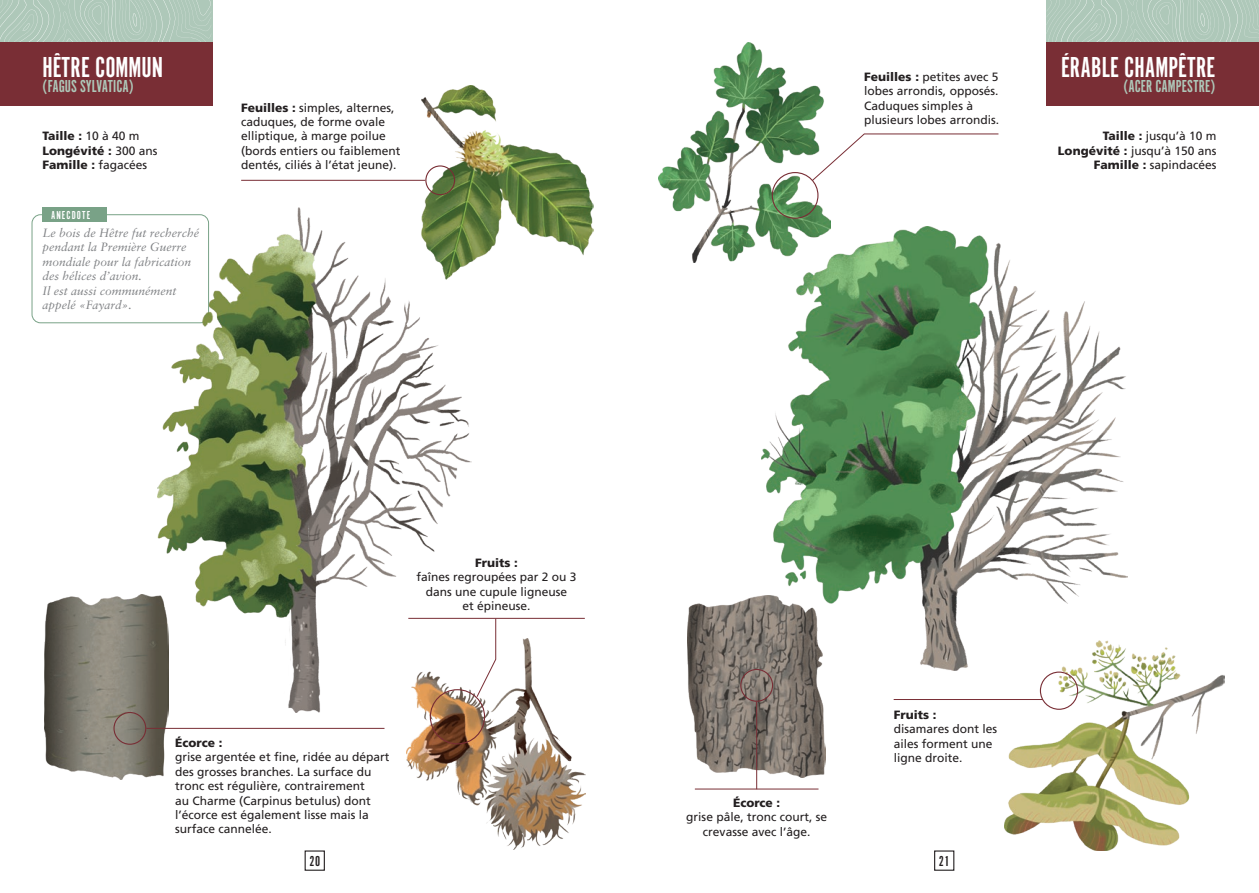
<style>
.page{position:relative;width:1259px;height:893px;background:#fff}
.page>*{position:absolute;margin:0;border:0;box-sizing:border-box;transform-origin:0 0}
.t1{font:30px "Alternate Got No 1 D";color:#fff}
.t2{font:18px "Alternate Got No 1 D";color:#aec8b9}
.t3{font:15px "Alternate Got No 1 D";color:#231f20}
.t4{font:12px/14.4px "Frutiger LT Com";color:#231f20}
.t5{font:italic 12px/14.4px "Sabon LT Pro";color:#808285}
.t6{font:900 12px "Frutiger LT Com";color:#231f20}
.t7{font:12px "Alternate Got No 1 D";letter-spacing:.09em;color:#fff}
.s1{font-weight:400}
.s2{font-weight:900}
</style>
<div class="page">
<svg style="left:0;top:0;width:211px;height:43px;background:#b0c7b9"></svg>
<svg style="left:1046px;top:0;width:213px;height:43px;background:#b0c7b9"></svg>
<img style="left:761px;top:226px;width:366px;height:444px">
<img style="left:658px;top:43px;width:172px;height:220px">
<img style="left:688px;top:595px;width:138px;height:182px">
<img style="left:1004px;top:640px;width:220px;height:211px">
<img style="left:421px;top:85px;width:172px;height:177px">
<img style="left:44px;top:595px;width:125px;height:184px">
<img style="left:406px;top:639px;width:180px;height:210px">
<svg style="left:476px;top:619px;width:20px;height:78px"></svg>
<hr style="left:756px;top:702px;width:1px;height:87px;background:#792e35">
<div style="left:32px;top:214px;width:177px;height:109px;border:1px solid #79a287;border-radius:9px"></div>
<div style="left:43px;top:207px;width:64px;height:15px;background:#79a287"></div>
<img style="left:158px;top:207px;width:313px;height:506px">
<div style="left:0;top:43px;width:213px;height:63px;background:#792e35"></div>
<div style="left:1046px;top:43px;width:213px;height:63px;background:#792e35"></div>
<div style="left:425px;top:165px;width:30px;height:30px;border:1px solid #792e35;border-radius:50%"></div>
<hr style="left:241px;top:180px;width:184px;height:1px;background:#792e35">
<div style="left:430px;top:689px;width:55px;height:55px;border:1px solid #792e35;border-radius:50%"></div>
<hr style="left:408px;top:618px;width:177px;height:1px;background:#792e35">
<div style="left:113px;top:712px;width:33px;height:33px;border:1px solid #792e35;border-radius:50%"></div>
<hr style="left:146px;top:728px;width:238px;height:1px;background:#792e35">
<div style="left:771px;top:172px;width:47px;height:47px;border:1px solid #792e35;border-radius:50%"></div>
<div style="left:1040px;top:671px;width:38px;height:39px;border:1px solid #792e35;border-radius:50%"></div>
<div style="left:740px;top:669px;width:33px;height:33px;border:1px solid #792e35;border-radius:50%"></div>
<hr style="left:695px;top:789px;width:123px;height:1px;background:#792e35">
<svg style="left:812px;top:134px;width:187px;height:47px"></svg>
<hr style="left:893px;top:699px;width:150px;height:1px;background:#792e35">
<div style="left:305px;top:850px;width:20px;height:21px;border:1px solid #231f20"></div>
<div style="left:934px;top:850px;width:20px;height:21px;border:1px solid #231f20"></div>
<p class="t1" style="left:43px;top:51px;width:122px">HÊTRE COMMUN</p>
<p class="t2" style="left:43px;top:76px;width:93px">(FAGUS SYLVATICA)</p>
<p class="t6" style="left:43px;top:129px;width:98px">Taille : <span class="s1">10 à 40 m</span></p>
<p class="t6" style="left:43px;top:143px;width:117px">Longévité : <span class="s1">300 ans</span></p>
<p class="t6" style="left:43px;top:158px;width:106px">Famille : <span class="s1">fagacées</span></p>
<p class="t7" style="left:51px;top:208px;width:41px">ANECDOTE</p>
<p class="t5" style="left:43px;top:225px;width:158px">Le bois de Hêtre fut recherché pendant la Première Guerre mondiale pour la fabrication des hélices d’avion.</p>
<p class="t5" style="left:43px;top:283px;width:136px">Il est aussi communément appelé «Fayard».</p>
<p class="t4" style="left:241px;top:100px;width:161px"><span class="s2">Feuilles :</span> simples, alternes, caduques, de forme ovale elliptique, à marge poilue (bords entiers ou faiblement dentés, ciliés à l’état jeune).</p>
<p class="t4" style="left:864px;top:70px;width:136px"><span class="s2">Feuilles :</span> petites avec 5 lobes arrondis, opposés.<br>Caduques simples à plusieurs lobes arrondis.</p>
<p class="t1" style="left:1061px;top:51px;width:156px">ÉRABLE CHAMPÊTRE</p>
<p class="t2" style="left:1123px;top:76px;width:93px">(ACER CAMPESTRE)</p>
<p class="t4" style="left:1103px;top:129px;width:115px"><span class="s2">Taille :</span> jusqu’à 10 m</p>
<p class="t4" style="left:1058px;top:144px;width:160px"><span class="s2">Longévité :</span> jusqu’à 150 ans</p>
<p class="t4" style="left:1093px;top:158px;width:124px"><span class="s2">Famille :</span> sapindacées</p>
<p class="t4" style="left:416px;top:556px;width:162px;text-align:center"><span class="s2">Fruits :<br></span>faînes regroupées par 2 ou 3 dans une cupule ligneuse<br>et épineuse.</p>
<p class="t4" style="left:175px;top:736px;width:216px"><span class="s2">Écorce :<br></span>grise argentée et fine, ridée au départ des grosses branches. La surface du tronc est régulière, contrairement<br>au Charme (Carpinus betulus) dont l’écorce est également lisse mais la surface cannelée.</p>
<p class="t6" style="left:733px;top:795px;width:49px">Écorce :</p>
<p class="t4" style="left:686px;top:810px;width:142px;text-align:center">grise pâle, tronc court, se crevasse avec l’âge.</p>
<p class="t4" style="left:893px;top:707px;width:105px"><span class="s2">Fruits :<br></span>disamares dont les ailes forment une ligne droite.</p>
<p class="t3" style="left:309px;top:853px;width:12px">20</p>
<p class="t3" style="left:939px;top:853px;width:12px">21</p>
</div>
